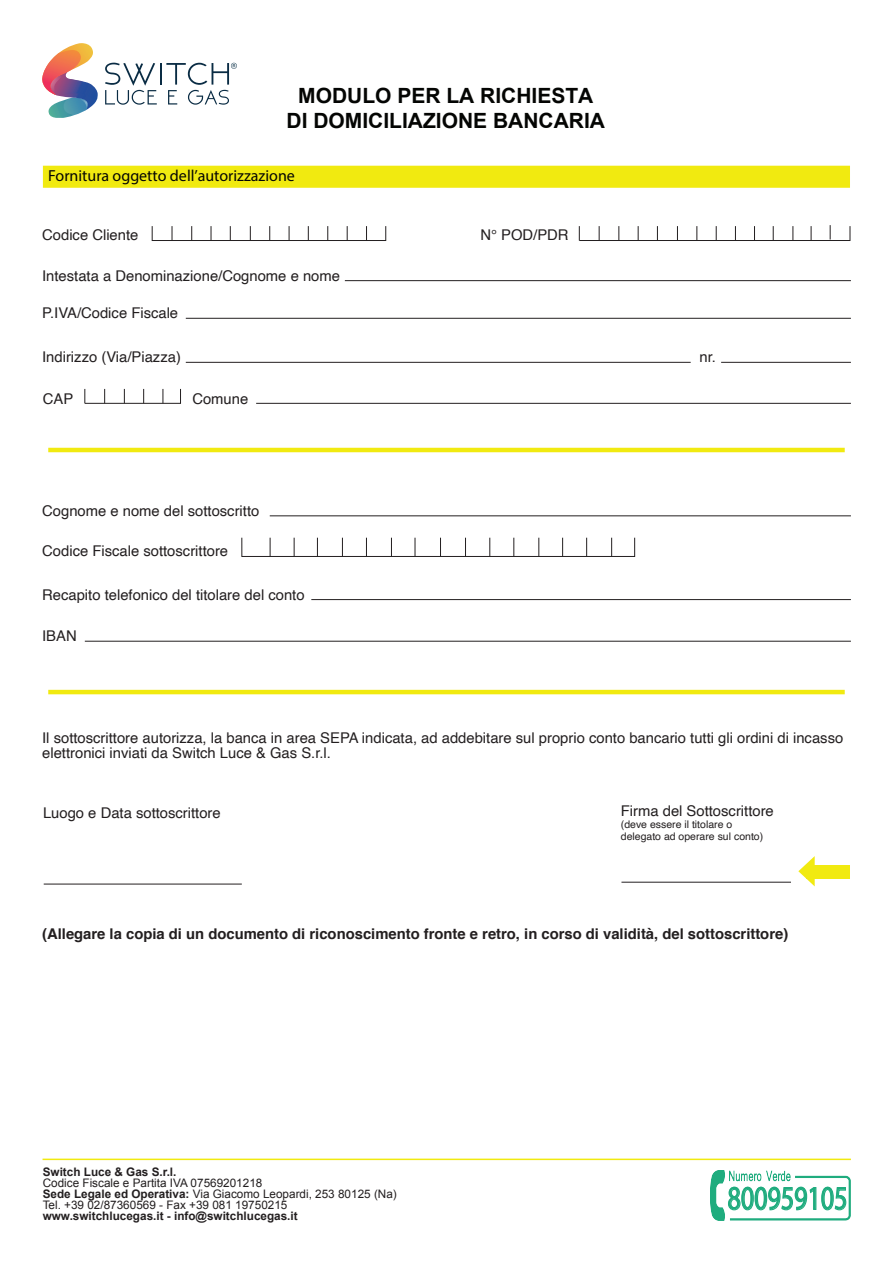
<style>
.page{position:relative;width:893px;height:1263px;background:#fff}
.page>*{position:absolute;margin:0;border:0;box-sizing:border-box;transform-origin:0 0}
.t1{font:33.6px "Myriad Pro";color:#1fac7e;scale:.77 1}
.t2{font:700 21px/25.2px "Arial";color:#040503;text-align:center}
.t3{font:16.05px "Myriad Pro";color:#040503}
.t4{font:14.85px/15.5px "Helvetica";color:#231f20}
.t5{font:700 14.85px "Helvetica";color:#231f20}
.t6{font:11.7px/11.1px "Arial";color:#231f20}
.t7{font:700 11.7px "Arial";color:#231f20}
.t8{font:10.5px/12.5px "Helvetica";color:#231f20}
.s1{font-weight:700}
</style>
<div class="page">
<div style="left:43px;top:166px;width:807px;height:22px;background:#f1ea10"></div>
<svg style="left:798px;top:856px;width:17px;height:30px"></svg>
<hr style="left:48px;top:448px;width:797px;height:4px;background:#f1ea10">
<hr style="left:48px;top:690px;width:797px;height:4px;background:#f1ea10">
<div style="left:806px;top:865px;width:44px;height:13px;background:#f1ea10"></div>
<hr style="left:44px;top:884px;width:198px;height:1px;background:#231f20">
<hr style="left:621px;top:882px;width:170px;height:1px;background:#231f20">
<div style="left:152px;top:226px;width:234px;height:15px;border:1px solid #231f20"></div>
<svg style="left:172px;top:226px;width:1px;height:14px"></svg>
<svg style="left:191px;top:226px;width:1px;height:14px"></svg>
<svg style="left:211px;top:226px;width:1px;height:14px"></svg>
<svg style="left:230px;top:226px;width:1px;height:14px"></svg>
<svg style="left:250px;top:226px;width:1px;height:14px"></svg>
<svg style="left:269px;top:226px;width:1px;height:14px"></svg>
<svg style="left:289px;top:226px;width:1px;height:14px"></svg>
<svg style="left:308px;top:226px;width:1px;height:14px"></svg>
<svg style="left:327px;top:226px;width:1px;height:14px"></svg>
<svg style="left:347px;top:226px;width:1px;height:14px"></svg>
<svg style="left:366px;top:226px;width:1px;height:14px"></svg>
<svg style="left:579px;top:225px;width:272px;height:16px"></svg>
<svg style="left:84px;top:388px;width:97px;height:16px"></svg>
<hr style="left:721px;top:362px;width:130px;height:1px;background:#231f20">
<hr style="left:345px;top:280px;width:506px;height:1px;background:#231f20">
<hr style="left:270px;top:515px;width:581px;height:1px;background:#231f20">
<hr style="left:186px;top:318px;width:665px;height:1px;background:#231f20">
<hr style="left:85px;top:641px;width:766px;height:1px;background:#231f20">
<hr style="left:311px;top:599px;width:540px;height:1px;background:#231f20">
<hr style="left:186px;top:362px;width:505px;height:1px;background:#231f20">
<hr style="left:256px;top:403px;width:595px;height:1px;background:#231f20">
<svg style="left:42px;top:43px;width:56px;height:75px"></svg>
<hr style="left:160px;top:63px;width:2px;height:22px;background:#0a2c44">
<svg style="left:105px;top:63px;width:52px;height:42px"></svg>
<svg style="left:166px;top:63px;width:71px;height:42px"></svg>
<svg style="left:270px;top:539px;width:1px;height:16px"></svg>
<svg style="left:294px;top:539px;width:1px;height:16px"></svg>
<svg style="left:317px;top:539px;width:1px;height:16px"></svg>
<svg style="left:342px;top:539px;width:1px;height:16px"></svg>
<svg style="left:366px;top:539px;width:1px;height:16px"></svg>
<svg style="left:391px;top:539px;width:1px;height:16px"></svg>
<svg style="left:415px;top:539px;width:1px;height:16px"></svg>
<svg style="left:440px;top:539px;width:1px;height:16px"></svg>
<svg style="left:465px;top:539px;width:1px;height:16px"></svg>
<svg style="left:489px;top:539px;width:1px;height:16px"></svg>
<svg style="left:513px;top:539px;width:1px;height:16px"></svg>
<svg style="left:538px;top:539px;width:1px;height:16px"></svg>
<svg style="left:562px;top:539px;width:1px;height:16px"></svg>
<svg style="left:586px;top:539px;width:1px;height:16px"></svg>
<svg style="left:611px;top:539px;width:1px;height:16px"></svg>
<div style="left:241px;top:537px;width:394px;height:20px;border:1px solid #231f20"></div>
<hr style="left:43px;top:1158px;width:808px;height:2px;background:#f1ea10">
<img style="left:710px;top:1170px;width:141px;height:50px">
<svg style="left:727px;top:1186px;width:120px;height:25px"></svg>
<h2 class="t2" style="left:286px;top:84px;width:320px">MODULO PER LA RICHIESTA<br>DI DOMICILIAZIONE BANCARIA</h2>
<p class="t3" style="left:48px;top:165px;width:248px">Fornitura oggetto dell’autorizzazione</p>
<p class="t4" style="left:42px;top:228px;width:98px">Codice Cliente</p>
<p class="t4" style="left:42px;top:268px;width:299px">Intestata a Denominazione/Cognome e nome</p>
<p class="t4" style="left:42px;top:306px;width:138px">P.IVA/Codice Fiscale</p>
<p class="t4" style="left:480px;top:228px;width:90px">N° POD/PDR</p>
<p class="t4" style="left:42px;top:350px;width:140px">Indirizzo (Via/Piazza)</p>
<p class="t4" style="left:699px;top:350px;width:18px">nr.</p>
<p class="t4" style="left:43px;top:391px;width:32px">CAP</p>
<p class="t4" style="left:192px;top:391px;width:57px">Comune</p>
<p class="t4" style="left:42px;top:503px;width:219px">Cognome e nome del sottoscritto</p>
<p class="t4" style="left:42px;top:544px;width:187px">Codice Fiscale sottoscrittore</p>
<p class="t4" style="left:42px;top:587px;width:264px">Recapito telefonico del titolare del conto</p>
<p class="t4" style="left:42px;top:629px;width:36px">IBAN</p>
<p class="t4" style="left:42px;top:730px;width:803px">Il sottoscrittore autorizza, la banca in area SEPA indicata, ad addebitare sul proprio conto bancario tutti gli ordini di incasso elettronici inviati da Switch Luce &amp; Gas S.r.l.</p>
<p class="t4" style="left:43px;top:805px;width:179px">Luogo e Data sottoscrittore</p>
<p class="t4" style="left:621px;top:803px;width:154px">Firma del Sottoscrittore</p>
<p class="t8" style="left:621px;top:818px;width:144px">(deve essere il titolare o delegato ad operare sul conto)</p>
<p class="t5" style="left:42px;top:922px;width:748px">(Allegare la copia di un documento di riconoscimento fronte e retro, in corso di validità, del sottoscrittore)</p>
<p class="t7" style="left:43px;top:1164px;width:135px">Switch Luce &amp; Gas S.r.l.</p>
<p class="t6" style="left:43px;top:1177px;width:356px">Codice Fiscale e Partita IVA 07569201218<br><span class="s1">Sede Legale ed Operativa:</span> Via Giacomo Leopardi, 253 80125 (Na)<br>Tel. +39 02/87360569 - Fax +39 081 19750215</p>
<p class="t7" style="left:43px;top:1208px;width:256px">www.switchlucegas.it - info@switchlucegas.it</p>
<h1 class="t1" style="left:728px;top:1177px;width:157px">800959105</h1>
</div>
